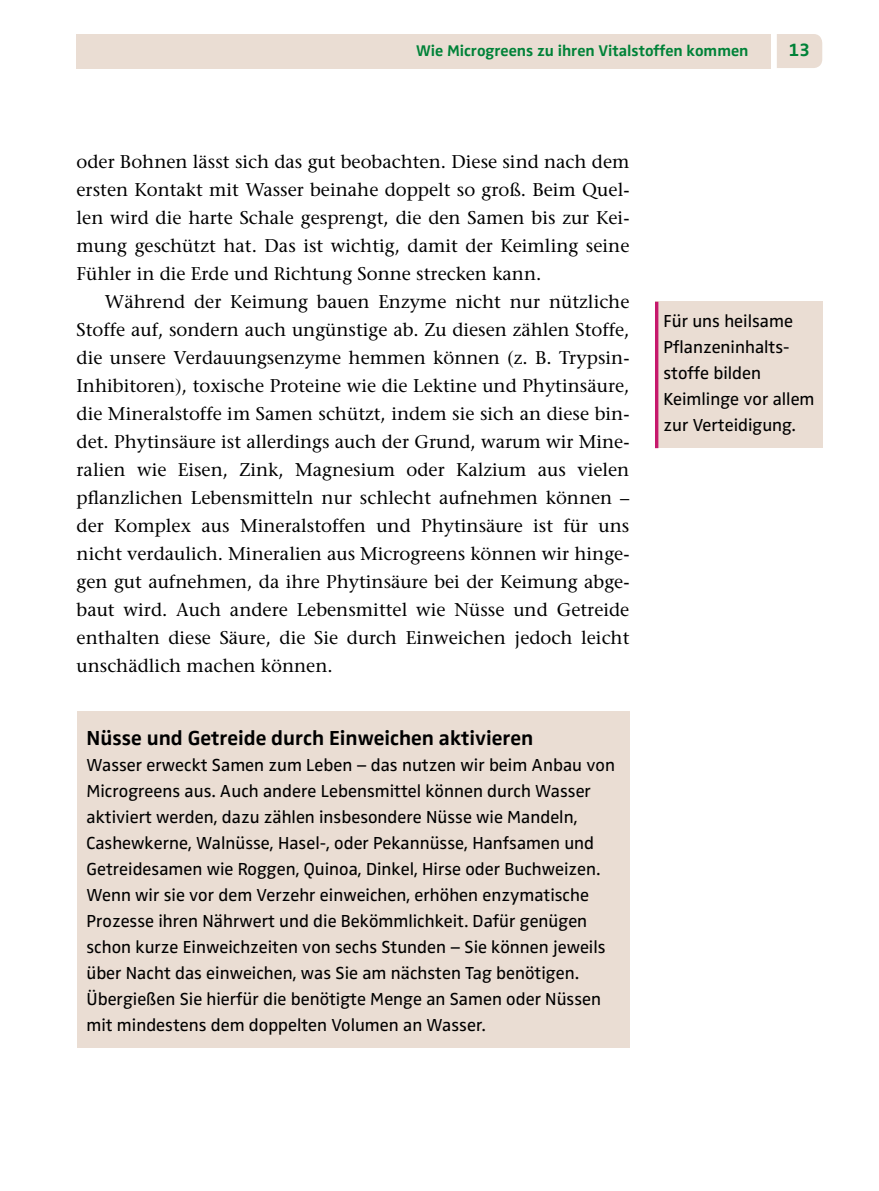
<style>
.page{position:relative;width:879px;height:1191px;background:#fff}
.page>*{position:absolute;margin:0;border:0;box-sizing:border-box;transform-origin:0 0}
.t1{font:700 21px "Zwo Pro";color:#000}
.t2{font:18.4px/28px "Stone Serif";color:#000;text-align:justify}
.t3{font:700 18.4px "Zwo Pro";color:#008238}
.t4{font:18px/26px "Zwo Pro";color:#000}
.t5{font:700 16px "Zwo Pro";color:#008238}
</style>
<div class="page">
<div style="left:77px;top:34px;width:694px;height:34px;background:#eaddd3"></div>
<div style="left:777px;top:34px;width:45px;height:34px;background:#eaddd3"></div>
<div style="left:77px;top:711px;width:552px;height:337px;background:#eaddd3"></div>
<div style="left:655px;top:302px;width:167px;height:146px;background:#eaddd3"></div>
<hr style="left:655px;top:302px;width:3px;height:146px;background:#c6196c">
<p class="t5" style="left:416px;top:41px;width:334px">Wie Microgreens zu ihren Vitalstoffen kommen</p>
<p class="t3" style="left:789px;top:39px;width:23px">13</p>
<p class="t2" style="left:77px;top:148px;width:554px">oder Bohnen lässt sich das gut beobachten. Diese sind nach dem ersten Kontakt mit Wasser beinahe doppelt so groß. Beim Quel&shy;len wird die harte Schale gesprengt, die den Samen bis zur Kei&shy;mung geschützt hat. Das ist wichtig, damit der Keimling seine Fühler in die Erde und Richtung Sonne strecken kann.</p>
<p class="t2" style="left:77px;top:288px;width:554px;text-indent:28px">Während der Keimung bauen Enzyme nicht nur nützliche Stoffe auf, sondern auch ungünstige ab. Zu diesen zählen Stoffe, die unsere Verdauungsenzyme hemmen können (z. B. Trypsin-Inhibitoren), toxische Proteine wie die Lektine und Phytinsäure, die Mineralstoffe im Samen schützt, indem sie sich an diese bin&shy;det. Phytinsäure ist allerdings auch der Grund, warum wir Mine&shy;ralien wie Eisen, Zink, Magnesium oder Kalzium aus vielen pflanzlichen Lebensmitteln nur schlecht aufnehmen können – der Komplex aus Mineralstoffen und Phytinsäure ist für uns nicht verdaulich. Mineralien aus Microgreens können wir hinge&shy;gen gut aufnehmen, da ihre Phytinsäure bei der Keimung abge&shy;baut wird. Auch andere Lebensmittel wie Nüsse und Getreide enthalten diese Säure, die Sie durch Einweichen jedoch leicht unschädlich machen können.</p>
<p class="t1" style="left:86px;top:725px;width:448px">Nüsse und Getreide durch Einweichen aktivieren</p>
<p class="t4" style="left:86px;top:752px;width:530px">Wasser erweckt Samen zum Leben – das nutzen wir beim Anbau von Microgreens aus. Auch andere Lebensmittel können durch Wasser aktiviert werden, dazu zählen insbesondere Nüsse wie Mandeln, Cashewkerne, Walnüsse, Hasel-, oder Pekannüsse, Hanfsamen und Getreidesamen wie Roggen, Quinoa, Dinkel, Hirse oder Buchweizen.<br>Wenn wir sie vor dem Verzehr einweichen, erhöhen enzymatische Prozesse ihren Nährwert und die Bekömmlichkeit. Dafür genügen schon kurze Einweichzeiten von sechs Stunden – Sie können jeweils über Nacht das einweichen, was Sie am nächsten Tag benötigen.<br>Übergießen Sie hierfür die benötigte Menge an Samen oder Nüssen mit mindestens dem doppelten Volumen an Wasser.</p>
<p class="t4" style="left:663px;top:308px;width:153px">Für uns heilsame<br>Pflanzeninhalts&shy;stoffe bilden<br>Keimlinge vor allem zur Verteidigung.</p>
</div>
